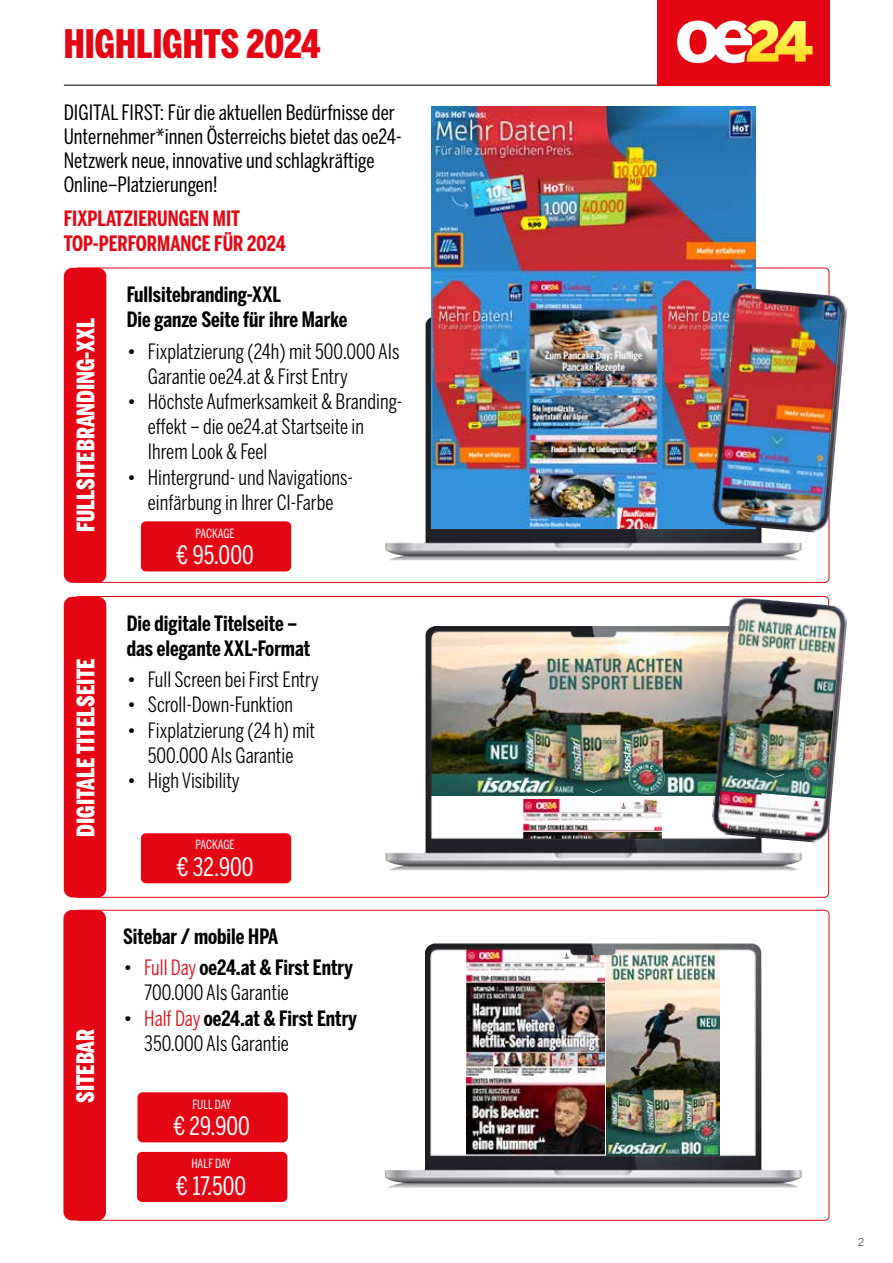
<style>
.page{position:relative;width:893px;height:1263px;background:#fff}
.page>*{position:absolute;margin:0;border:0;box-sizing:border-box;transform-origin:0 0}
.t1{font:900 39px "Benton Sans Comp";color:#e40613}
.t2{font:25.2px "Benton Sans Comp";color:#fff}
.t3{font:900 24px "Benton Sans Comp";color:#fff}
.t4{font:21px/25.2px "Benton Sans Comp";color:#000}
.t5{font:21px/24px "Benton Sans Comp";color:#000}
.t6{font:700 21px/25.2px "Benton Sans Comp";color:#000}
.t7{font:700 21px/25.2px "Benton Sans Comp";color:#e40613}
.t8{font:12.6px "Benton Sans Comp";color:#fff}
.t9{font:300 10.5px "Benton Sans";color:#000}
.s1{color:#e40613}
.s2{font-weight:700}
</style>
<div class="page">
<hr style="left:64px;top:85px;width:765px;height:1px;background:#000">
<div style="left:657px;top:0;width:172px;height:85px;background:#e40613"></div>
<svg style="left:677px;top:20px;width:136px;height:43px"></svg>
<div style="left:64px;top:597px;width:42px;height:300px;background:#e40613;border-radius:9px"></div>
<div style="left:64px;top:268px;width:42px;height:315px;background:#e40613;border-radius:9px"></div>
<img style="left:385px;top:626px;width:417px;height:244px">
<img style="left:711px;top:597px;width:136px;height:246px">
<img style="left:385px;top:317px;width:417px;height:243px">
<div style="left:63px;top:910px;width:43px;height:310px;background:#e40613;border-radius:9px"></div>
<img style="left:384px;top:943px;width:418px;height:245px">
<div style="left:137px;top:1092px;width:151px;height:50px;background:#e40613;border-radius:5px"></div>
<div style="left:137px;top:1152px;width:150px;height:50px;background:#e40613;border-radius:5px"></div>
<div style="left:141px;top:833px;width:150px;height:50px;background:#e40613;border-radius:5px"></div>
<div style="left:141px;top:521px;width:150px;height:50px;background:#e40613;border-radius:5px"></div>
<img style="left:431px;top:106px;width:325px;height:423px">
<img style="left:711px;top:287px;width:136px;height:247px">
<h1 class="t1" style="left:64px;top:21px;width:258px">HIGHLIGHTS 2024</h1>
<p class="t5" style="left:64px;top:100px;width:339px">DIGITAL FIRST: Für die aktuellen Bedürfnisse der Unternehmer*innen Österreichs bietet das oe24- Netzwerk neue, innovative und schlagkräftige Online–Platzierungen!</p>
<p class="t7" style="left:64px;top:206px;width:223px">FIXPLATZIERUNGEN MIT<br>TOP-PERFORMANCE FÜR 2024</p>
<p class="t3" style="left:72px;top:532px;width:215px;rotate:-90deg">FULLSITEBRANDING-XXL</p>
<p class="t3" style="left:72px;top:836px;width:180px;rotate:-90deg">DIGITALE TITELSEITE</p>
<p class="t3" style="left:72px;top:1103px;width:75px;rotate:-90deg">SITEBAR</p>
<p class="t6" style="left:127px;top:282px;width:222px">Fullsitebranding-XXL<br>Die ganze Seite für ihre Marke</p>
<p class="t4" style="left:148px;top:338px;width:253px;text-indent:-21px">• Fixplatzierung (24h) mit 500.000 AIs<br>Garantie oe24.at &amp; First Entry</p>
<p class="t4" style="left:148px;top:389px;width:256px;text-indent:-21px">• Höchste Aufmerksamkeit &amp; Branding&shy;effekt – die oe24.at Startseite in<br>Ihrem Look &amp; Feel</p>
<p class="t4" style="left:127px;top:464px;width:228px;text-align:center">• Hintergrund- und Navigations&shy;einfärbung in Ihrer CI-Farbe</p>
<p class="t8" style="left:196px;top:526px;width:40px">PACKAGE</p>
<p class="t2" style="left:177px;top:541px;width:79px">€ 95.000</p>
<p class="t6" style="left:127px;top:610px;width:185px">Die digitale Titelseite – das elegante XXL-Format</p>
<p class="t4" style="left:127px;top:667px;width:194px">• Full Screen bei First Entry</p>
<p class="t4" style="left:127px;top:692px;width:168px">• Scroll-Down-Funktion</p>
<p class="t4" style="left:127px;top:717px;width:190px;text-align:center">• Fixplatzierung (24 h) mit<br>500.000 AIs Garantie</p>
<p class="t4" style="left:127px;top:768px;width:114px">• High Visibility</p>
<p class="t8" style="left:196px;top:838px;width:40px">PACKAGE</p>
<p class="t2" style="left:177px;top:852px;width:78px">€ 32.900</p>
<p class="t6" style="left:123px;top:924px;width:157px">Sitebar / mobile HPA</p>
<p class="t4" style="left:144px;top:955px;width:210px;text-indent:-21px">• <span class="s1">Full Day</span> <span class="s2">oe24.at &amp; First Entry<br></span>700.000 AIs Garantie</p>
<p class="t4" style="left:144px;top:1005px;width:214px;text-indent:-21px">• <span class="s1">Half Day</span> <span class="s2">oe24.at &amp; First Entry<br></span>350.000 AIs Garantie</p>
<p class="t8" style="left:192px;top:1097px;width:40px">FULL DAY</p>
<p class="t2" style="left:173px;top:1111px;width:78px">€ 29.900</p>
<p class="t8" style="left:191px;top:1156px;width:41px">HALF DAY</p>
<p class="t2" style="left:176px;top:1171px;width:72px">€ 17.500</p>
<p class="t9" style="left:858px;top:1236px;width:8px">2</p>
</div>
